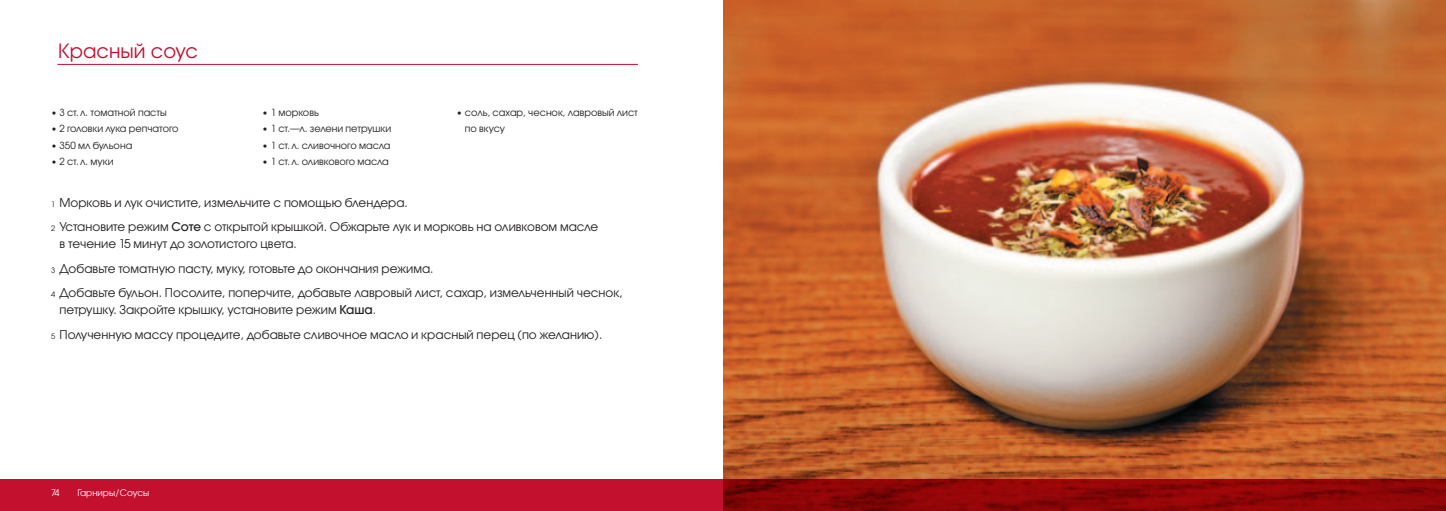
<style>
.page{position:relative;width:1446px;height:511px;background:#fff}
.page>*{position:absolute;margin:0;border:0;box-sizing:border-box;transform-origin:0 0}
.t1{font:19.5px "Avant Garde Gothic ITC";color:#c3102f}
.t2{font:12px/24.8px "Avant Garde Gothic ITC";color:#231f20}
.t3{font:9.75px/16.5px "Avant Garde Gothic ITC";color:#231f20}
.t4{font:9px "Avant Garde Gothic ITC";color:#fff}
.s1{font-size:7.5px}
.s2{font-weight:500}
</style>
<div class="page">
<img style="left:723px;top:0;width:723px;height:478px">
<div style="left:0;top:478px;width:723px;height:32px;background:#c3102f"></div>
<svg style="left:723px;top:478px;width:723px;height:32px;background:#8c0807"></svg>
<hr style="left:57px;top:64px;width:581px;height:1px;background:#c3102f">
<h1 class="t1" style="left:58px;top:39px;width:141px">Красный соус</h1>
<p class="t3" style="left:51px;top:104px;width:117px">• 3 ст.л. томатной пасты</p>
<p class="t3" style="left:51px;top:120px;width:129px">• 2 головки лука репчатого</p>
<p class="t3" style="left:51px;top:137px;width:83px">• 350 мл бульона</p>
<p class="t3" style="left:51px;top:153px;width:64px">• 2 ст.л. муки</p>
<p class="t3" style="left:262px;top:104px;width:58px">• 1 морковь</p>
<p class="t3" style="left:262px;top:120px;width:131px">• 1 ст.—л. зелени петрушки</p>
<p class="t3" style="left:262px;top:137px;width:130px">• 1 ст.л. сливочного масла</p>
<p class="t3" style="left:262px;top:153px;width:128px">• 1 ст.л. оливкового масла</p>
<p class="t3" style="left:465px;top:104px;width:174px;text-indent:-9px">• соль, сахар, чеснок, лавровый лист по вкусу</p>
<p class="t2" style="left:51px;top:189px;width:549px"><span class="s1">1</span> Морковь и лук очистите, измельчите с помощью блендера.<br><span class="s1">2</span> Установите режим <span class="s2">Соте</span> с открытой крышкой. Обжарьте лук и морковь на оливковом масле</p>
<p class="t2" style="left:51px;top:231px;width:573px;text-indent:9px">в течение 15 минут до золотистого цвета.<br><span class="s1">3</span> Добавьте томатную пасту, муку, готовьте до окончания режима.<br><span class="s1">4</span> Добавьте бульон. Посолите, поперчите, добавьте лавровый лист, сахар, измельченный чеснок,</p>
<p class="t2" style="left:51px;top:297px;width:553px;text-indent:9px">петрушку. Закройте крышку, установите режим <span class="s2">Каша</span>.<br><span class="s1">5</span> Полученную массу процедите, добавьте сливочное масло и красный перец (по желанию).</p>
<p class="t4" style="left:51px;top:486px;width:10px">74</p>
<p class="t4" style="left:78px;top:486px;width:73px">Гарниры/Соусы</p>
</div>
